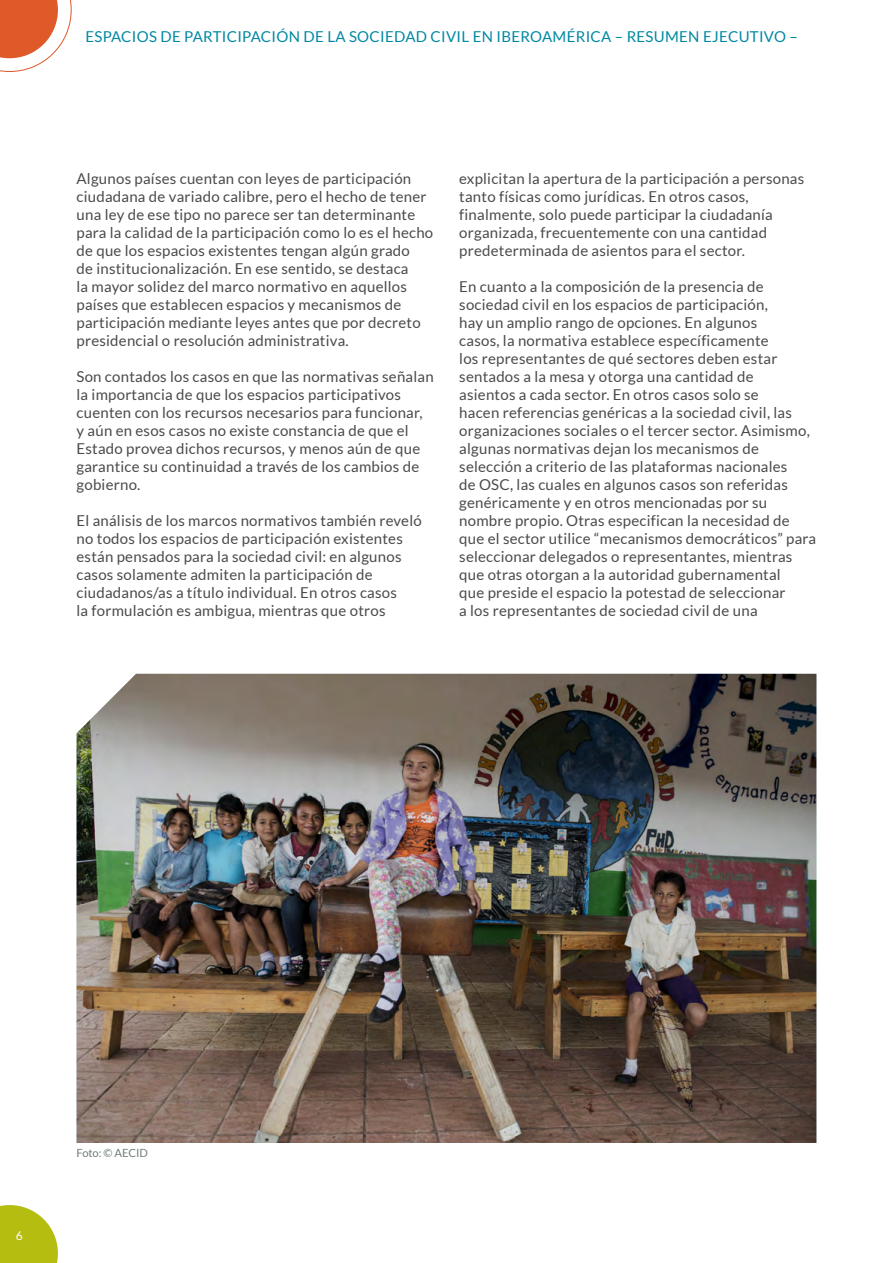
<style>
.page{position:relative;width:893px;height:1263px;background:#fff}
.page>*{position:absolute;margin:0;border:0;box-sizing:border-box;transform-origin:0 0}
.t1{font:15px/18px "Lato";letter-spacing:.015em;color:#4a4a49}
.t2{font:15px "Lato";letter-spacing:.02em;color:#0088a2}
.t3{font:12px "Lato";color:#fff}
.t4{font:11.25px "Lato";letter-spacing:-.01em;color:#6f7c7c}
</style>
<div class="page">
<svg style="left:0;top:1205px;width:58px;height:58px;background:#bfc734"></svg>
<svg style="left:0;top:0;width:71px;height:72px"></svg>
<img style="left:77px;top:674px;width:739px;height:469px">
<p class="t2" style="left:85px;top:28px;width:714px">ESPACIOS DE PARTICIPACIÓN DE LA SOCIEDAD CIVIL EN IBEROAMÉRICA – RESUMEN EJECUTIVO –</p>
<p class="t1" style="left:77px;top:169px;width:358px">Algunos países cuentan con leyes de participación ciudadana de variado calibre, pero el hecho de tener una ley de ese tipo no parece ser tan determinante para la calidad de la participación como lo es el hecho de que los espacios existentes tengan algún grado<br>de institucionalización. En ese sentido, se destaca<br>la mayor solidez del marco normativo en aquellos países que establecen espacios y mecanismos de participación mediante leyes antes que por decreto presidencial o resolución administrativa.</p>
<p class="t1" style="left:77px;top:367px;width:359px">Son contados los casos en que las normativas señalan la importancia de que los espacios participativos cuenten con los recursos necesarios para funcionar, y aún en esos casos no existe constancia de que el Estado provea dichos recursos, y menos aún de que garantice su continuidad a través de los cambios de gobierno.</p>
<p class="t1" style="left:77px;top:511px;width:347px">El análisis de los marcos normativos también reveló no todos los espacios de participación existentes están pensados para la sociedad civil: en algunos casos solamente admiten la participación de ciudadanos/as a título individual. En otros casos<br>la formulación es ambigua, mientras que otros</p>
<p class="t1" style="left:459px;top:169px;width:347px">explicitan la apertura de la participación a personas tanto físicas como jurídicas. En otros casos, finalmente, solo puede participar la ciudadanía organizada, frecuentemente con una cantidad predeterminada de asientos para el sector.</p>
<p class="t1" style="left:459px;top:277px;width:358px">En cuanto a la composición de la presencia de sociedad civil en los espacios de participación,<br>hay un amplio rango de opciones. En algunos<br>casos, la normativa establece específicamente<br>los representantes de qué sectores deben estar sentados a la mesa y otorga una cantidad de<br>asientos a cada sector. En otros casos solo se<br>hacen referencias genéricas a la sociedad civil, las organizaciones sociales o el tercer sector. Asimismo, algunas normativas dejan los mecanismos de selección a criterio de las plataformas nacionales<br>de OSC, las cuales en algunos casos son referidas genéricamente y en otros mencionadas por su nombre propio. Otras especifican la necesidad de que el sector utilice “mecanismos democráticos” para seleccionar delegados o representantes, mientras que otras otorgan a la autoridad gubernamental<br>que preside el espacio la potestad de seleccionar<br>a los representantes de sociedad civil de una</p>
<p class="t3" style="left:16px;top:1229px;width:8px">6</p>
<p class="t4" style="left:77px;top:1147px;width:73px">Foto: © AECID</p>
</div>
